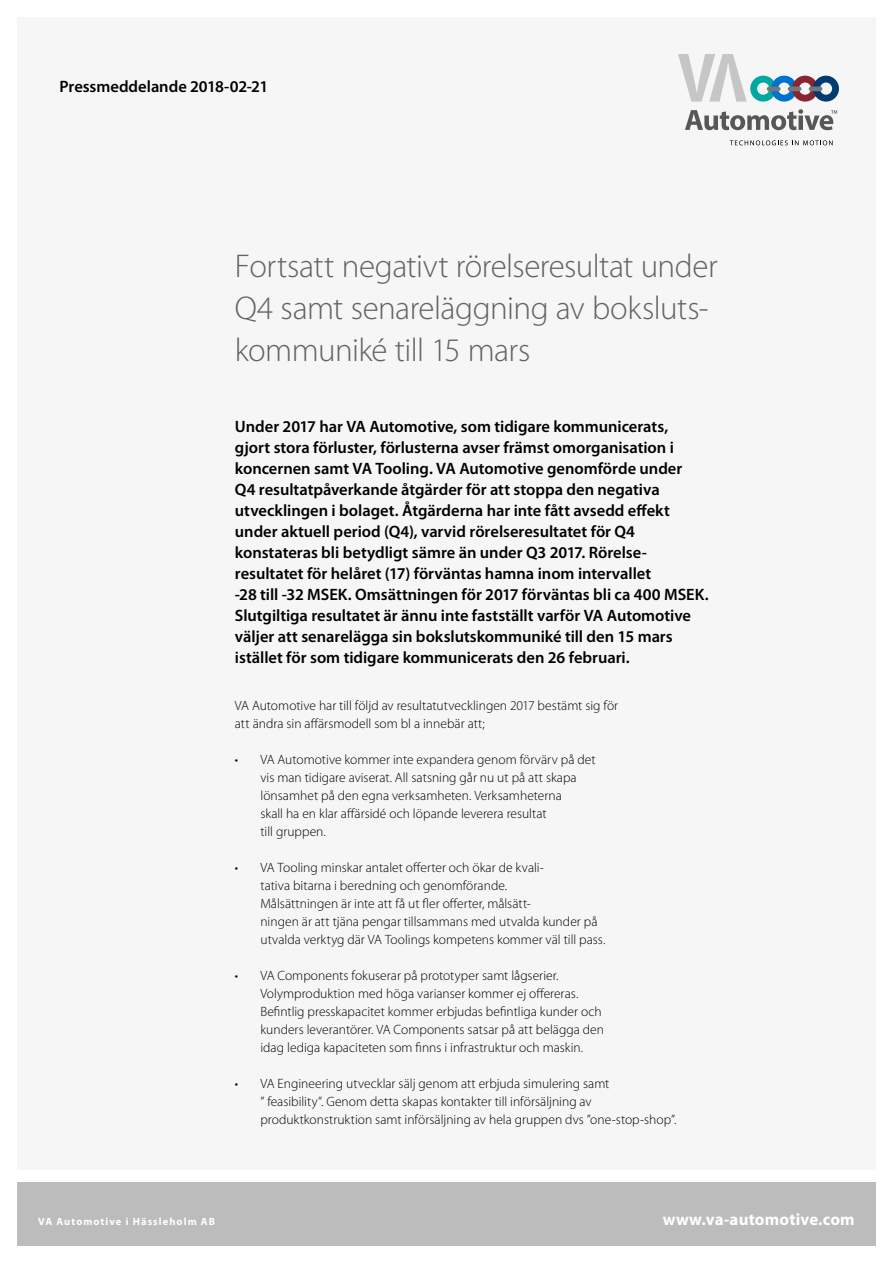
<style>
.page{position:relative;width:893px;height:1263px;background:#fff}
.page>*{position:absolute;margin:0;border:0;box-sizing:border-box;transform-origin:0 0}
.t1{font:300 33px/42px "Myriad Pro";letter-spacing:-.015em;color:#646363}
.t2{font:700 16.8px "Myriad Pro";letter-spacing:.01em;color:#fff}
.t3{font:600 16.5px/21px "Myriad Pro";letter-spacing:-.005em;color:#000}
.t4{font:300 13.5px/18px "Myriad Pro";color:#000}
.t5{font:700 10.5px "Myriad Pro";letter-spacing:.1em;color:#fff}
</style>
<div class="page">
<div style="left:17px;top:17px;width:859px;height:1152px;background:#f6f6f6"></div>
<div style="left:17px;top:1182px;width:859px;height:64px;background:#bcbcbc"></div>
<svg style="left:730px;top:140px;width:103px;height:5px"></svg>
<svg style="left:678px;top:54px;width:161px;height:48px"></svg>
<hr style="left:767px;top:87px;width:13px;height:4px;background:#76777a;border-radius:3px">
<hr style="left:788px;top:87px;width:13px;height:4px;background:#76777a;border-radius:3px">
<hr style="left:809px;top:87px;width:13px;height:4px;background:#76777a;border-radius:3px">
<svg style="left:685px;top:109px;width:152px;height:21px"></svg>
<p class="t3" style="left:60px;top:76px;width:210px">Pressmeddelande 2018-02-21</p>
<h1 class="t1" style="left:235px;top:245px;width:484px">Fortsatt negativt rörelseresultat under<br>Q4 samt senareläggning av boksluts&shy;kommuniké till 15 mars</h1>
<p class="t3" style="left:235px;top:416px;width:475px">Under 2017 har VA Automotive, som tidigare kommunicerats,<br>gjort stora förluster, förlusterna avser främst omorganisation i koncernen samt VA Tooling. VA Automotive genomförde under<br>Q4 resultatpåverkande åtgärder för att stoppa den negativa utvecklingen i bolaget. Åtgärderna har inte fått avsedd effekt under aktuell period (Q4), varvid rörelseresultatet för Q4 konstateras bli betydligt sämre än under Q3 2017. Rörelse&shy;resultatet för helåret (17) förväntas hamna inom intervallet<br>-28 till -32 MSEK. Omsättningen för 2017 förväntas bli ca 400 MSEK.<br>Slutgiltiga resultatet är ännu inte fastställt varför VA Automotive väljer att senarelägga sin bokslutskommuniké till den 15 mars istället för som tidigare kommunicerats den 26 februari.</p>
<p class="t4" style="left:235px;top:696px;width:385px">VA Automotive har till följd av resultatutvecklingen 2017 bestämt sig för att ändra sin affärsmodell som bl a innebär att;</p>
<p class="t4" style="left:260px;top:750px;width:337px;text-indent:-26px">• VA Automotive kommer inte expandera genom förvärv på det vis man tidigare aviserat. All satsning går nu ut på att skapa lönsamhet på den egna verksamheten. Verksamheterna<br>skall ha en klar affärsidé och löpande leverera resultat<br>till gruppen.</p>
<p class="t4" style="left:260px;top:858px;width:347px;text-indent:-26px">• VA Tooling minskar antalet offerter och ökar de kvali-<br>tativa bitarna i beredning och genomförande.<br>Målsättningen är inte att få ut fler offerter, målsätt-<br>ningen är att tjäna pengar tillsammans med utvalda kunder på utvalda verktyg där VA Toolings kompetens kommer väl till pass.</p>
<p class="t4" style="left:260px;top:966px;width:345px;text-indent:-26px">• VA Components fokuserar på prototyper samt lågserier.<br>Volymproduktion med höga varianser kommer ej offereras.<br>Befintlig presskapacitet kommer erbjudas befintliga kunder och kunders leverantörer. VA Components satsar på att belägga den idag lediga kapaciteten som finns i infrastruktur och maskin.</p>
<p class="t4" style="left:260px;top:1074px;width:418px;text-indent:-26px">• VA Engineering utvecklar sälj genom att erbjuda simulering samt<br>” feasibility”. Genom detta skapas kontakter till införsäljning av produktkonstruktion samt införsäljning av hela gruppen dvs ”one-stop-shop”.</p>
<p class="t5" style="left:38px;top:1214px;width:178px">VA Automotive i Hässleholm AB</p>
<p class="t2" style="left:663px;top:1208px;width:193px">www.va-automotive.com</p>
</div>
